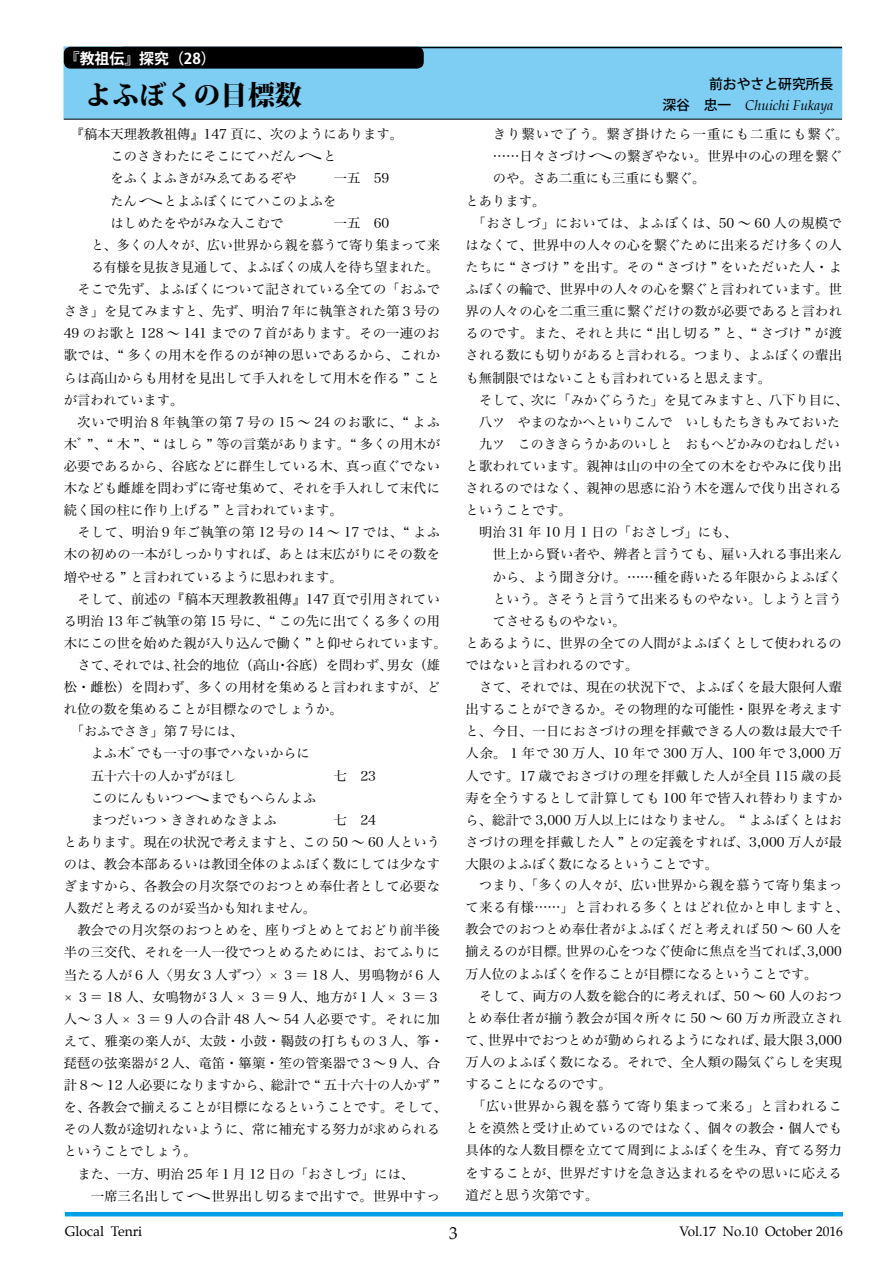
<style>
.page{position:relative;width:893px;height:1263px;background:#fff}
.page>*{position:absolute;margin:0;border:0;box-sizing:border-box;transform-origin:0 0}
.t1{font:800 27.15px "Koz Min Pro";color:#000}
.t2{font:16.95px "Palatino";color:#000}
.t3{font:700 14.85px "Koz Go Pro";color:#fff}
.t4{font:italic 13.8px "Palatino";color:#000}
.t5{font:13.8px "Palatino";color:#000}
.t6{font:500 13.8px "Koz Go Pro";color:#000}
.t7{font:13.5px "Palatino";color:#000}
.t8{font:13.35px/22px "Hira Min Pro W3";letter-spacing:.01em;color:#000}
.t9{font:13.35px "Hira Min Pro W3";letter-spacing:.035em;color:#000}
.t10{font:13.35px "Hira Min Pro W3";letter-spacing:.03em;color:#000}
.t11{font:13.35px "Hira Min Pro W3";letter-spacing:.045em;color:#000}
.t12{font:13.35px "Hira Min Pro W3";letter-spacing:.04em;color:#000}
.t13{font:13.35px "Hira Min Pro W3";letter-spacing:.06em;color:#000}
.t14{font:13.35px "Hira Min Pro W3";letter-spacing:.065em;color:#000}
.t15{font:13.35px "Hira Min Pro W3";letter-spacing:.08em;color:#000}
.s1{font-family:"Koz Go Pro";font-weight:500;font-style:normal}
</style>
<div class="page">
<hr style="left:65px;top:1212px;width:778px;height:4px;background:#00a0e9">
<div style="left:64px;top:47px;width:778px;height:72px;background:#7ecef4;border:1px solid #7ecef4"></div>
<hr style="left:64px;top:119px;width:778px;height:1px;background:#000">
<hr style="left:122px;top:47px;width:720px;height:1px;background:#000">
<div style="left:64px;top:47px;width:360px;height:22px;background:#000;border-radius:7px"></div>
<p class="t3" style="left:65px;top:49px;width:152px">『教祖伝』探究（28）</p>
<h1 class="t1" style="left:85px;top:74px;width:218px">よふぼくの目標数</h1>
<p class="t8" style="left:111px;top:122px;width:294px;text-indent:-40px">『稿本天理教教祖傳』147 頁に、次のようにあります。このさきわたにそこにてハだんへと<br>をふくよふきがみゑてあるぞや</p>
<p class="t8" style="left:111px;top:166px;width:280px;text-indent:223px">一五　59たんへとよふぼくにてハこのよふを<br>はしめたをやがみな入こむで</p>
<p class="t8" style="left:334px;top:210px;width:57px">一五　60</p>
<p class="t8" style="left:91px;top:233px;width:351px">と、多くの人々が、広い世界から親を慕うて寄り集まって来</p>
<p class="t8" style="left:91px;top:255px;width:349px">る有様を見抜き見通して、よふぼくの成人を待ち望まれた。</p>
<p class="t8" style="left:77px;top:277px;width:364px">そこで先ず、よふぼくについて記されている全ての「おふで</p>
<p class="t8" style="left:64px;top:299px;width:378px">さき」を見てみますと、先ず、明治７年に執筆された第３号の</p>
<p class="t8" style="left:64px;top:321px;width:378px">49 のお歌と 128 〜 141 までの７首があります。その一連のお</p>
<p class="t8" style="left:64px;top:343px;width:378px">歌では、“ 多くの用木を作るのが神の思いであるから、これか</p>
<p class="t8" style="left:64px;top:365px;width:378px">らは高山からも用材を見出して手入れをして用木を作る ” こと</p>
<p class="t8" style="left:64px;top:387px;width:121px">が言われています。</p>
<p class="t14" style="left:77px;top:410px;width:364px">次いで明治８年執筆の第７号の 15 〜 24 のお歌に、“ よふ</p>
<p class="t8" style="left:64px;top:432px;width:378px">木゛”、“ 木 ”、“ はしら ” 等の言葉があります。“ 多くの用木が</p>
<p class="t8" style="left:64px;top:454px;width:378px">必要であるから、谷底などに群生している木、真っ直ぐでない</p>
<p class="t8" style="left:64px;top:476px;width:378px">木なども雌雄を問わずに寄せ集めて、それを手入れして末代に</p>
<p class="t8" style="left:64px;top:498px;width:280px">続く国の柱に作り上げる ” と言われています。</p>
<p class="t9" style="left:77px;top:521px;width:364px">そして、明治９年ご執筆の第 12 号の 14 ～ 17 では、“ よふ</p>
<p class="t8" style="left:64px;top:542px;width:378px">木の初めの一本がしっかりすれば、あとは末広がりにその数を</p>
<p class="t8" style="left:64px;top:564px;width:280px">増やせる ” と言われているように思われます。</p>
<p class="t8" style="left:77px;top:586px;width:364px">そして、前述の『稿本天理教教祖傳』147 頁で引用されてい</p>
<p class="t8" style="left:64px;top:608px;width:378px">る明治 13 年ご執筆の第 15 号に、“ この先に出てくる多くの用</p>
<p class="t8" style="left:64px;top:631px;width:384px">木にこの世を始めた親が入り込んで働く ” と仰せられています。</p>
<p class="t8" style="left:77px;top:653px;width:364px">さて、それでは、社会的地位（高山・谷底）を問わず、男女（雄</p>
<p class="t8" style="left:64px;top:675px;width:378px">松・雌松）を問わず、多くの用材を集めると言われますが、ど</p>
<p class="t8" style="left:64px;top:697px;width:281px">れ位の数を集めることが目標なのでしょうか。</p>
<p class="t8" style="left:71px;top:719px;width:174px">「おふでさき」第７号には、</p>
<p class="t8" style="left:77px;top:741px;width:234px">　よふ木゛でも一寸の事でハないからに</p>
<p class="t8" style="left:77px;top:763px;width:161px">　五十六十の人かずがほし</p>
<p class="t8" style="left:334px;top:763px;width:44px">七　23</p>
<p class="t8" style="left:77px;top:785px;width:241px">　このにんもいつへまでもへらんよふ　まつだいつゝききれめなきよふ</p>
<p class="t8" style="left:64px;top:807px;width:378px;text-indent:270px">七　24<br>とあります。現在の状況で考えますと、この 50 ～ 60 人というのは、教会本部あるいは教団全体のよふぼく数にしては少なすぎますから、各教会の月次祭でのおつとめ奉仕者として必要な人数だと考えるのが妥当かも知れません。</p>
<p class="t8" style="left:77px;top:918px;width:364px">教会での月次祭のおつとめを、座りづとめとておどり前半後</p>
<p class="t8" style="left:64px;top:940px;width:378px">半の三交代、それを一人一役でつとめるためには、おてふりに</p>
<p class="t9" style="left:64px;top:963px;width:378px">当たる人が６人〈男女３人ずつ〉× ３＝ 18 人、男鳴物が６人</p>
<p class="t8" style="left:64px;top:984px;width:378px">× ３＝ 18 人、女鳴物が３人 × ３＝９人、地方が１人 × ３＝３</p>
<p class="t12" style="left:64px;top:1007px;width:378px">人～３人 × ３＝９人の合計 48 人～ 54 人必要です。それに加</p>
<p class="t8" style="left:64px;top:1029px;width:381px">えて、雅楽の楽人が、太鼓・小鼓・鞨鼓の打ちもの３人、筝・</p>
<p class="t8" style="left:64px;top:1051px;width:378px">琵琶の弦楽器が２人、竜笛・篳篥・笙の管楽器で３～９人、合</p>
<p class="t8" style="left:64px;top:1073px;width:378px">計８～ 12 人必要になりますから、総計で “ 五十六十の人かず ”</p>
<p class="t8" style="left:64px;top:1095px;width:384px">を、各教会で揃えることが目標になるということです。そして、</p>
<p class="t8" style="left:64px;top:1117px;width:378px">その人数が途切れないように、常に補充する努力が求められる</p>
<p class="t8" style="left:64px;top:1139px;width:134px">ということでしょう。</p>
<p class="t8" style="left:77px;top:1161px;width:338px">また、一方、明治 25 年１月 12 日の「おさしづ」には、</p>
<p class="t8" style="left:91px;top:1183px;width:351px">一席三名出してへ世界出し切るまで出すで。世界中すっ</p>
<p class="t6" style="left:709px;top:75px;width:126px">前おやさと研究所長</p>
<p class="t4" style="left:662px;top:94px;width:173px"><span class="s1">深谷　忠一　</span>Chuichi Fukaya</p>
<p class="t15" style="left:493px;top:123px;width:357px">きり繋いで了う。繋ぎ掛けたら一重にも二重にも繋ぐ。</p>
<p class="t8" style="left:493px;top:144px;width:351px">……日々さづけへの繋ぎやない。世界中の心の理を繋ぐ</p>
<p class="t8" style="left:493px;top:166px;width:214px">のや。さあ二重にも三重にも繋ぐ。</p>
<p class="t8" style="left:466px;top:188px;width:81px">とあります。</p>
<p class="t9" style="left:473px;top:211px;width:371px">「おさしづ」においては、よふぼくは、50 ～ 60 人の規模で</p>
<p class="t8" style="left:466px;top:233px;width:378px">はなくて、世界中の人々の心を繋ぐために出来るだけ多くの人</p>
<p class="t8" style="left:466px;top:255px;width:378px">たちに “ さづけ ” を出す。その “ さづけ ” をいただいた人・よ</p>
<p class="t8" style="left:466px;top:277px;width:378px">ふぼくの輪で、世界中の人々の心を繋ぐと言われています。世</p>
<p class="t8" style="left:466px;top:299px;width:378px">界の人々の心を二重三重に繋ぐだけの数が必要であると言われ</p>
<p class="t9" style="left:466px;top:322px;width:378px">るのです。また、それと共に “ 出し切る ” と、“ さづけ ” が渡</p>
<p class="t8" style="left:466px;top:343px;width:378px">される数にも切りがあると言われる。つまり、よふぼくの輩出</p>
<p class="t8" style="left:466px;top:365px;width:307px">も無制限ではないことも言われていると思えます。</p>
<p class="t8" style="left:479px;top:387px;width:371px">そして、次に「みかぐらうた」を見てみますと、八下り目に、</p>
<p class="t8" style="left:479px;top:409px;width:362px">八ツ　やまのなかへといりこんで　いしもたちきもみておいた</p>
<p class="t8" style="left:479px;top:432px;width:362px">九ツ　このききらうかあのいしと　おもへどかみのむねしだい</p>
<p class="t8" style="left:466px;top:454px;width:378px">と歌われています。親神は山の中の全ての木をむやみに伐り出</p>
<p class="t8" style="left:466px;top:476px;width:378px">されるのではなく、親神の思惑に沿う木を選んで伐り出される</p>
<p class="t8" style="left:466px;top:498px;width:108px">ということです。</p>
<p class="t8" style="left:479px;top:520px;width:260px">明治 31 年 10 月 1 日の「おさしづ」にも、</p>
<p class="t8" style="left:493px;top:542px;width:351px">世上から賢い者や、辨者と言うても、雇い入れる事出来ん</p>
<p class="t8" style="left:493px;top:564px;width:350px">から、よう聞き分け。……種を蒔いたる年限からよふぼく</p>
<p class="t8" style="left:493px;top:586px;width:351px">という。さそうと言うて出来るものやない。しようと言う</p>
<p class="t8" style="left:493px;top:608px;width:134px">てさせるものやない。</p>
<p class="t8" style="left:466px;top:631px;width:378px">とあるように、世界の全ての人間がよふぼくとして使われるの</p>
<p class="t8" style="left:466px;top:653px;width:174px">ではないと言われるのです。</p>
<p class="t8" style="left:479px;top:675px;width:364px">さて、それでは、現在の状況下で、よふぼくを最大限何人輩</p>
<p class="t8" style="left:466px;top:697px;width:378px">出することができるか。その物理的な可能性・限界を考えます</p>
<p class="t8" style="left:466px;top:719px;width:378px">と、今日、一日におさづけの理を拝戴できる人の数は最大で千</p>
<p class="t8" style="left:466px;top:741px;width:378px">人余。１年で 30 万人、10 年で 300 万人、100 年で 3,000 万</p>
<p class="t10" style="left:466px;top:764px;width:378px">人です。17 歳でおさづけの理を拝戴した人が全員 115 歳の長</p>
<p class="t11" style="left:466px;top:786px;width:378px">寿を全うするとして計算しても 100 年で皆入れ替わりますか</p>
<p class="t8" style="left:466px;top:807px;width:378px">ら、総計で 3,000 万人以上にはなりません。 “ よふぼくとはお</p>
<p class="t8" style="left:466px;top:830px;width:378px">さづけの理を拝戴した人 ” との定義をすれば、3,000 万人が最</p>
<p class="t8" style="left:466px;top:852px;width:254px">大限のよふぼく数になるということです。</p>
<p class="t8" style="left:479px;top:873px;width:364px">つまり、「多くの人々が、広い世界から親を慕うて寄り集まっ</p>
<p class="t13" style="left:466px;top:896px;width:384px">て来る有様……」と言われる多くとはどれ位かと申しますと、</p>
<p class="t8" style="left:466px;top:917px;width:378px">教会でのおつとめ奉仕者がよふぼくだと考えれば 50 ～ 60 人を</p>
<p class="t8" style="left:466px;top:939px;width:378px">揃えるのが目標。世界の心をつなぐ使命に焦点を当てれば、3,000</p>
<p class="t8" style="left:466px;top:961px;width:353px">万人位のよふぼくを作ることが目標になるということです。</p>
<p class="t8" style="left:479px;top:983px;width:364px">そして、両方の人数を総合的に考えれば、50 ～ 60 人のおつ</p>
<p class="t11" style="left:466px;top:1006px;width:378px">とめ奉仕者が揃う教会が国々所々に 50 ～ 60 万カ所設立され</p>
<p class="t8" style="left:466px;top:1027px;width:378px">て、世界中でおつとめが勤められるようになれば、最大限 3,000</p>
<p class="t8" style="left:466px;top:1050px;width:378px">万人のよふぼく数になる。それで、全人類の陽気ぐらしを実現</p>
<p class="t8" style="left:466px;top:1072px;width:148px">することになるのです。</p>
<p class="t10" style="left:473px;top:1095px;width:371px">「広い世界から親を慕うて寄り集まって来る」と言われるこ</p>
<p class="t8" style="left:466px;top:1116px;width:378px">とを漠然と受け止めているのではなく、個々の教会・個人でも</p>
<p class="t8" style="left:466px;top:1138px;width:378px">具体的な人数目標を立てて周到によふぼくを生み、育てる努力</p>
<p class="t8" style="left:466px;top:1160px;width:378px">をすることが、世界だすけを急き込まれるをやの思いに応える</p>
<p class="t8" style="left:466px;top:1182px;width:134px">道だと思う次第です。</p>
<p class="t5" style="left:65px;top:1220px;width:79px">Glocal Tenri</p>
<p class="t2" style="left:449px;top:1219px;width:10px">3</p>
<p class="t7" style="left:680px;top:1220px;width:165px">Vol.17 No.10 October 2016</p>
</div>
